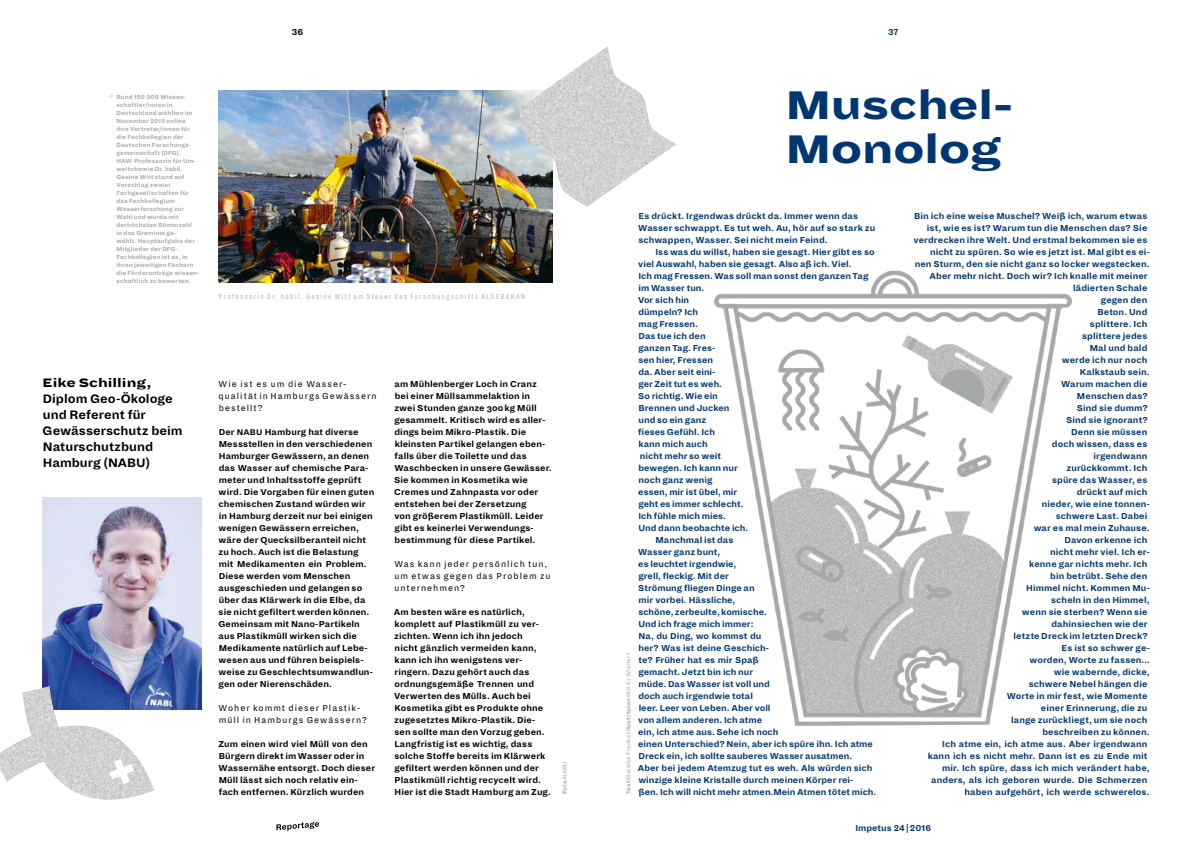
<style>
.page{position:relative;width:1191px;height:865px;background:#fff}
.page>*{position:absolute;margin:0;border:0;box-sizing:border-box;transform-origin:0 0}
.t1{font:900 44px/44px "Dia";letter-spacing:-.015em;color:#003671}
.t2{font:700 13.5px/16px "Dia";color:#000}
.t3{font:900 13.5px "Dia";color:#000}
.t4{font:700 9.5px/12px "Dia";letter-spacing:.005em;color:#003671}
.t5{font:700 9.5px/12px "Dia";letter-spacing:.01em;color:#000}
.t6{font:9.5px/12px "Dia";letter-spacing:.105em;color:#000}
.t7{font:300 8px "Dia";letter-spacing:.185em;color:#a7a9a9}
.t8{font:700 6.5px/8px "Dia";letter-spacing:.025em;color:#a7a9a9}
.t9{font:6.5px "Dia";letter-spacing:.02em;color:#a7a9a9}
.s1{font-size:9.5px}
.s2{font-size:9px}
.s3{font-weight:400}
.s4{font-weight:700}
</style>
<div class="page">
<img style="left:713px;top:270px;width:359px;height:456px">
<img style="left:43px;top:497px;width:158px;height:212px">
<img style="left:218px;top:91px;width:335px;height:192px">
<img style="left:0;top:686px;width:155px;height:114px">
<img style="left:518px;top:46px;width:158px;height:161px">
<svg style="left:276px;top:821px;width:43px;height:10px"></svg>
<p class="t5" style="left:292px;top:26px;width:13px">36</p>
<p class="t8" style="left:116px;top:93px;width:84px;text-indent:-9px"><span class="s1">→</span> Rund 150 000 Wissen&shy;schaftler/innen in<br>Deutschland wählten im<br>November 2015 online ihre Vertreter/innen für die Fachkollegien der<br>Deutschen Forschungs&shy;gemeinschaft (DFG).<br>HAW-Professorin für Um&shy;weltchemie Dr. habil.<br>Gesine Witt stand auf<br>Vorschlag zweier<br>Fachgesellschaften für das Fachkollegium<br>Wasserforschung zur<br>Wahl und wurde mit derhöchsten Stimmzahl<br>in das Gremium ge-<br>wählt. Hauptaufgabe der<br>Mitglieder der DFG-<br>Fachkollegien ist es, in ihren jeweiligen Fächern die Förderanträge wissen&shy;schaftlich zu bewerten.</p>
<p class="t7" style="left:219px;top:292px;width:308px">Professorin Dr. habil. Gesine Witt am Steuer des Forschungschiffs ALDEBARAN</p>
<h2 class="t3" style="left:43px;top:374px;width:110px">Eike Schilling,</h2>
<h2 class="t2" style="left:43px;top:390px;width:142px">Diplom Geo-Ökologe und Referent für<br>Gewässerschutz beim<br>Naturschutzbund<br>Hamburg (NABU)</h2>
<p class="t6" style="left:218px;top:378px;width:160px">Wie ist es um die Wasser&shy;qualität in Hamburgs Gewässern bestellt?</p>
<p class="t5" style="left:218px;top:426px;width:157px">Der <span class="s2">NABU</span> Hamburg hat diverse<br>Messstellen in den verschiedenen<br>Hamburger Gewässern, an denen das Wasser auf chemische Para&shy;meter und Inhaltsstoffe geprüft wird. Die Vorgaben für einen guten chemischen Zustand würden wir in Hamburg derzeit nur bei einigen wenigen Gewässern erreichen, wäre der Quecksilberanteil nicht zu hoch. Auch ist die Belastung mit Medikamenten ein Problem.<br>Diese werden vom Menschen ausgeschieden und gelangen so über das Klärwerk in die Elbe, da sie nicht gefiltert werden können.<br>Gemeinsam mit Nano-Partikeln aus Plastikmüll wirken sich die<br>Medikamente natürlich auf Lebe&shy;wesen aus und führen beispiels&shy;weise zu Geschlechtsumwandlun&shy;gen oder Nierenschäden.</p>
<p class="t6" style="left:218px;top:702px;width:150px">Woher kommt dieser Plastik&shy;müll in Hamburgs Gewässern?</p>
<p class="t5" style="left:218px;top:738px;width:158px">Zum einen wird viel Müll von den<br>Bürgern direkt im Wasser oder in<br>Wassernähe entsorgt. Doch dieser<br>Müll lässt sich noch relativ ein&shy;fach entfernen. Kürzlich wurden</p>
<p class="t5" style="left:394px;top:378px;width:159px">am Mühlenberger Loch in Cranz bei einer Müllsammelaktion in zwei Stunden ganze 300kg Müll gesammelt. Kritisch wird es aller&shy;dings beim Mikro-Plastik. Die kleinsten Partikel gelangen eben&shy;falls über die Toilette und das<br>Waschbecken in unsere Gewässer.<br>Sie kommen in Kosmetika wie<br>Cremes und Zahnpasta vor oder entstehen bei der Zersetzung<br>von größerem Plastikmüll. Leider gibt es keinerlei Verwendungs&shy;bestimmung für diese Partikel.</p>
<p class="t6" style="left:394px;top:558px;width:158px">Was kann jeder persönlich tun, um etwas gegen das Problem zu unternehmen?</p>
<p class="t5" style="left:394px;top:606px;width:159px">Am besten wäre es natürlich, komplett auf Plastikmüll zu ver&shy;zichten. Wenn ich ihn jedoch<br>nicht gänzlich vermeiden kann, kann ich ihn wenigstens ver&shy;ringern. Dazu gehört auch das ordnungsgemäße Trennen und<br>Verwerten des Mülls. Auch bei<br>Kosmetika gibt es Produkte ohne zugesetztes Mikro-Plastik. Die&shy;sen sollte man den Vorzug geben.<br>Langfristig ist es wichtig, dass solche Stoffe bereits im Klärwerk gefiltert werden können und der<br>Plastikmüll richtig recycelt wird.<br>Hier ist die Stadt Hamburg am Zug.</p>
<p class="t8" style="left:560px;top:794px;width:34px;rotate:-90deg">Foto <span class="s3">NABU</span></p>
<p class="t4" style="left:888px;top:26px;width:12px">37</p>
<h1 class="t1" style="left:785px;top:82px;width:230px">Muschel-<br>Monolog</h1>
<p class="t4" style="left:638px;top:210px;width:238px">Es drückt. Irgendwas drückt da. Immer wenn das<br>Wasser schwappt. Es tut weh. Au, hör auf so stark zu schwappen, Wasser. Sei nicht mein Feind.</p>
<p class="t4" style="left:655px;top:246px;width:221px">Iss was du willst, haben sie gesagt. Hier gibt es so</p>
<p class="t4" style="left:638px;top:258px;width:215px">viel Auswahl, haben sie gesagt. Also aß ich. Viel.</p>
<p class="t4" style="left:638px;top:270px;width:231px">Ich mag Fressen. Was soll man sonst den ganzen Tag</p>
<p class="t4" style="left:638px;top:282px;width:67px">im Wasser tun.</p>
<p class="t4" style="left:638px;top:294px;width:53px">Vor sich hin</p>
<p class="t4" style="left:638px;top:306px;width:61px">dümpeln? Ich</p>
<p class="t4" style="left:638px;top:318px;width:61px">mag Fressen.</p>
<p class="t4" style="left:638px;top:330px;width:69px">Das tue ich den</p>
<p class="t4" style="left:638px;top:342px;width:78px">ganzen Tag. Fres-</p>
<p class="t4" style="left:638px;top:354px;width:76px">sen hier, Fressen</p>
<p class="t4" style="left:638px;top:366px;width:79px">da. Aber seit eini-</p>
<p class="t4" style="left:638px;top:378px;width:85px">ger Zeit tut es weh.</p>
<p class="t4" style="left:638px;top:390px;width:81px">So richtig. Wie ein</p>
<p class="t4" style="left:638px;top:402px;width:93px">Brennen und Jucken</p>
<p class="t4" style="left:638px;top:414px;width:69px">und so ein ganz</p>
<p class="t4" style="left:638px;top:426px;width:78px">fieses Gefühl. Ich</p>
<p class="t4" style="left:638px;top:438px;width:71px">kann mich auch</p>
<p class="t4" style="left:640px;top:450px;width:83px">nicht mehr so weit</p>
<p class="t4" style="left:638px;top:462px;width:101px">bewegen. Ich kann nur</p>
<p class="t4" style="left:638px;top:474px;width:75px">noch ganz wenig</p>
<p class="t4" style="left:638px;top:486px;width:101px">essen, mir ist übel, mir</p>
<p class="t4" style="left:638px;top:498px;width:107px">geht es immer schlecht.</p>
<p class="t4" style="left:638px;top:510px;width:89px">Ich fühle mich mies.</p>
<p class="t4" style="left:638px;top:522px;width:111px">Und dann beobachte ich.</p>
<p class="t4" style="left:655px;top:534px;width:79px">Manchmal ist das</p>
<p class="t4" style="left:638px;top:546px;width:84px">Wasser ganz bunt,</p>
<p class="t4" style="left:638px;top:558px;width:100px">es leuchtet irgendwie,</p>
<p class="t4" style="left:638px;top:570px;width:92px">grell, fleckig. Mit der</p>
<p class="t4" style="left:638px;top:582px;width:118px">Strömung fliegen Dinge an</p>
<p class="t4" style="left:638px;top:594px;width:98px">mir vorbei. Hässliche,</p>
<p class="t4" style="left:638px;top:606px;width:130px">schöne, zerbeulte, komische.</p>
<p class="t4" style="left:638px;top:618px;width:117px">Und ich frage mich immer:</p>
<p class="t4" style="left:638px;top:630px;width:124px">Na, du Ding, wo kommst du</p>
<p class="t4" style="left:638px;top:642px;width:132px">her? Was ist deine Geschich-</p>
<p class="t4" style="left:638px;top:654px;width:122px">te? Früher hat es mir Spaß</p>
<p class="t4" style="left:638px;top:666px;width:116px">gemacht. Jetzt bin ich nur</p>
<p class="t4" style="left:638px;top:678px;width:133px">müde. Das Wasser ist voll und</p>
<p class="t4" style="left:638px;top:690px;width:116px">doch auch irgendwie total</p>
<p class="t4" style="left:638px;top:702px;width:133px">leer. Leer von Leben. Aber voll</p>
<p class="t4" style="left:638px;top:714px;width:125px">von allem anderen. Ich atme</p>
<p class="t4" style="left:638px;top:726px;width:142px">ein, ich atme aus. Sehe ich noch</p>
<p class="t4" style="left:638px;top:738px;width:236px">einen Unterschied? Nein, aber ich spüre ihn. Ich atme</p>
<p class="t4" style="left:638px;top:750px;width:215px">Dreck ein, ich sollte sauberes Wasser ausatmen.</p>
<p class="t4" style="left:638px;top:762px;width:236px">Aber bei jedem Atemzug tut es weh. Als würden sich</p>
<p class="t4" style="left:638px;top:774px;width:216px">winzige kleine Kristalle durch meinen Körper rei-</p>
<p class="t4" style="left:638px;top:786px;width:239px">ßen. Ich will nicht mehr atmen.Mein Atmen tötet mich.</p>
<p class="t9" style="left:625px;top:794px;width:143px;rotate:-90deg"><span class="s4">Text</span> Mareike Franke <span class="s4">Illustrtaion</span> Moritz Wienert</p>
<p class="t4" style="left:913px;top:210px;width:238px;text-align:right">Bin ich eine weise Muschel? Weiß ich, warum etwas ist, wie es ist? Warum tun die Menschen das? Sie verdrecken ihre Welt. Und erstmal bekommen sie es nicht zu spüren. So wie es jetzt ist. Mal gibt es ei&shy;nen Sturm, den sie nicht ganz so locker wegstecken.<br>Aber mehr nicht. Doch wir? Ich knalle mit meiner lädierten Schale<br>gegen den<br>Beton. Und<br>splittere. Ich<br>splittere jedes<br>Mal und bald<br>werde ich nur noch<br>Kalkstaub sein.<br>Warum machen die<br>Menschen das?<br>Sind sie dumm?<br>Sind sie ignorant?<br>Denn sie müssen<br>doch wissen, dass es<br>irgendwann<br>zurückkommt. Ich<br>spüre das Wasser, es<br>drückt auf mich<br>nieder, wie eine tonnen-<br>schwere Last. Dabei<br>war es mal mein Zuhause.<br>Davon erkenne ich<br>nicht mehr viel. Ich er-<br>kenne gar nichts mehr. Ich<br>bin betrübt. Sehe den<br>Himmel nicht. Kommen Mu-<br>scheln in den Himmel,<br>wenn sie sterben? Wenn sie<br>dahinsiechen wie der<br>letzte Dreck im letzten Dreck?<br>Es ist so schwer ge-<br>worden, Worte zu fassen…<br>wie wabernde, dicke,<br>schwere Nebel hängen die<br>Worte in mir fest, wie Momente<br>einer Erinnerung, die zu<br>lange zurückliegt, um sie noch<br>beschreiben zu können.<br>Ich atme ein, ich atme aus. Aber irgendwann<br>kann ich es nicht mehr. Dann ist es zu Ende mit mir. Ich spüre, dass ich mich verändert habe, anders, als ich geboren wurde. Die Schmerzen</p>
<p class="t4" style="left:964px;top:786px;width:187px">haben aufgehört, ich werde schwerelos.</p>
<p class="t4" style="left:855px;top:822px;width:77px">Impetus 24|2016</p>
</div>
